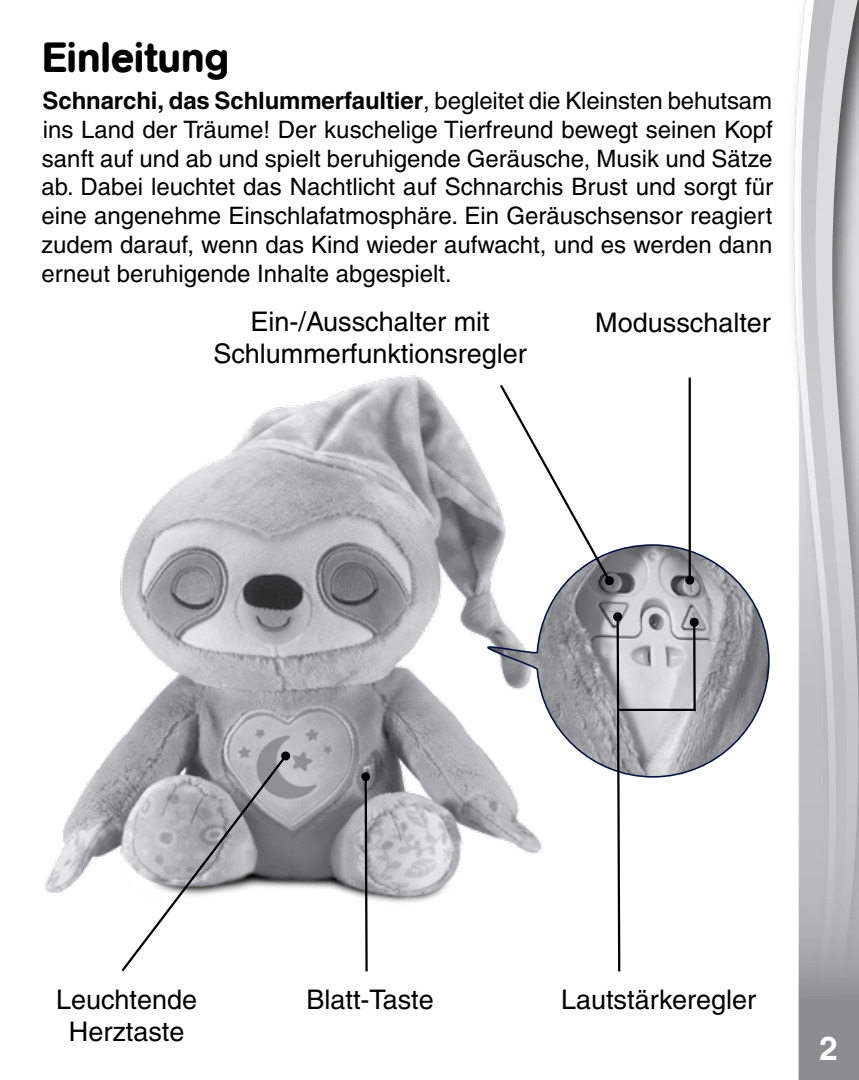
<style>
.page{position:relative;width:859px;height:1080px;background:#fff}
.page>*{position:absolute;margin:0;border:0;box-sizing:border-box;transform-origin:0 0}
.t1{font:500 42px "AG Book Rounded";color:#000}
.t2{font:700 33px "Helvetica";color:#fff}
.t3{font:500 27px/32.4px "Helvetica";color:#000;text-align:center}
.t4{font:500 24px/28.8px "Helvetica";color:#000;text-align:justify}
.s1{font-weight:700}
</style>
<div class="page">
<img style="left:45px;top:375px;width:498px;height:528px">
<hr style="left:365px;top:777px;width:3px;height:194px;background:#000">
<div style="left:361px;top:772px;width:9px;height:9px;background:#000;border-radius:50%"></div>
<svg style="left:119px;top:753px;width:170px;height:219px"></svg>
<svg style="left:281px;top:751px;width:10px;height:10px"></svg>
<svg style="left:486px;top:543px;width:284px;height:235px"></svg>
<svg style="left:615px;top:620px;width:6px;height:352px"></svg>
<div style="left:613px;top:612px;width:9px;height:9px;background:#000;border-radius:50%"></div>
<hr style="left:693px;top:622px;width:3px;height:89px;background:#000">
<div style="left:690px;top:618px;width:9px;height:9px;background:#000;border-radius:50%"></div>
<hr style="left:619px;top:709px;width:77px;height:2px;background:#000">
<svg style="left:498px;top:382px;width:116px;height:204px"></svg>
<hr style="left:689px;top:378px;width:2px;height:202px;background:#000">
<div style="left:685px;top:576px;width:9px;height:9px;background:#000;border-radius:50%"></div>
<svg style="left:793px;top:55px;width:6px;height:1025px"></svg>
<svg style="left:799px;top:0;width:60px;height:1080px;background:#bdbec0"></svg>
<div style="left:774px;top:1038px;width:24px;height:42px;background:#fff"></div>
<h1 class="t1" style="left:42px;top:33px;width:189px">Einleitung</h1>
<p class="t4" style="left:41px;top:86px;width:734px"><span class="s1">Schnarchi, das Schlummerfaultier</span>, begleitet die Kleinsten behutsam ins Land der Träume! Der kuschelige Tierfreund bewegt seinen Kopf sanft auf und ab und spielt beruhigende Geräusche, Musik und Sätze ab. Dabei leuchtet das Nachtlicht auf Schnarchis Brust und sorgt für eine angenehme Einschlafatmosphäre. Ein Geräuschsensor reagiert zudem darauf, wenn das Kind wieder aufwacht, und es werden dann erneut beruhigende Inhalte abgespielt.</p>
<p class="t3" style="left:213px;top:305px;width:315px">Ein-/Ausschalter mit<br>Schlummerfunktionsregler</p>
<p class="t3" style="left:595px;top:306px;width:177px">Modusschalter</p>
<p class="t3" style="left:56px;top:983px;width:143px">Leuchtende</p>
<p class="t3" style="left:306px;top:983px;width:129px">Blatt-Taste</p>
<p class="t3" style="left:561px;top:983px;width:196px">Lautstärkeregler</p>
<p class="t3" style="left:69px;top:1015px;width:117px">Herztaste</p>
<h2 class="t2" style="left:820px;top:1025px;width:25px">2 <sup>2</sup>2</h2>
</div>
